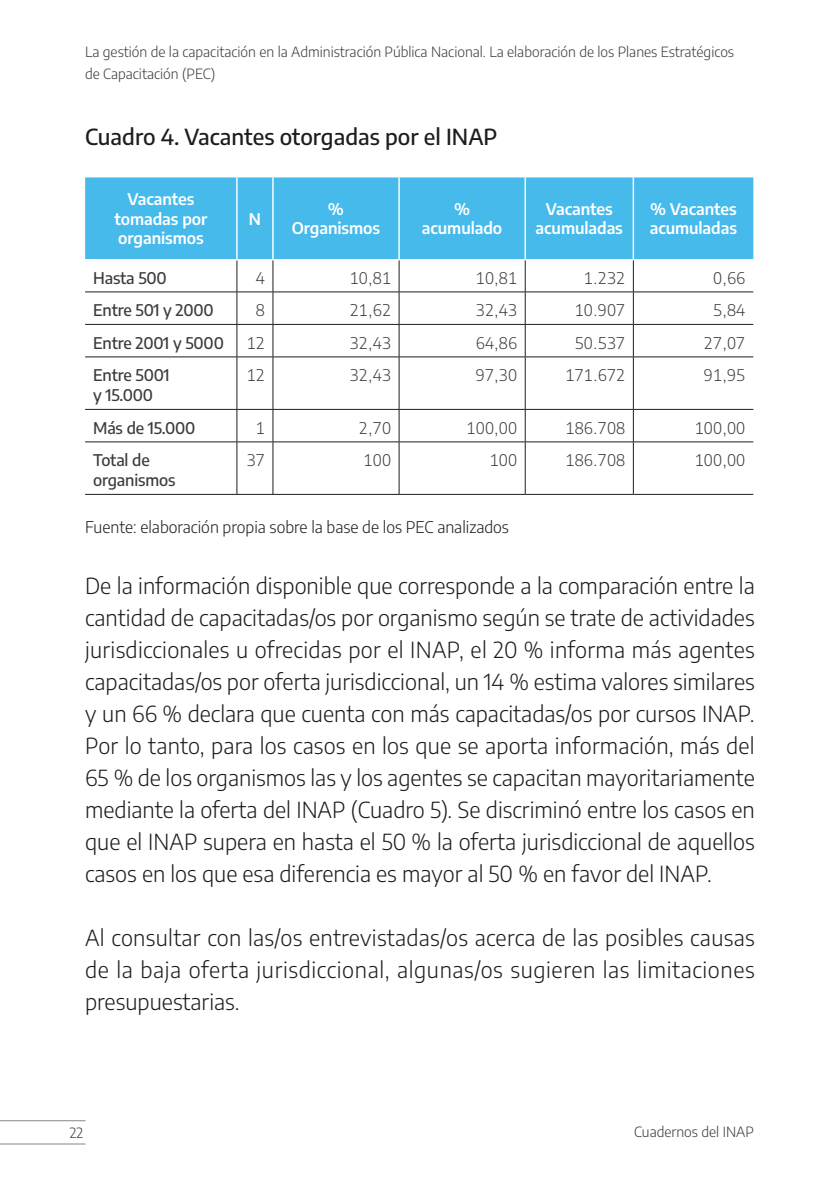
<style>
.page{position:relative;width:840px;height:1191px;background:#fff}
.page>*{position:absolute;margin:0;border:0;box-sizing:border-box;transform-origin:0 0}
.t1{font:300 22px/32px "Encode Sans";color:#1d1d1b;text-align:justify}
.Títulos_cuadros{font:500 22px "Encode Sans";color:#1d1d1b}
.Números_en_celdas{font:300 16px "Encode Sans";letter-spacing:.01em;color:#3c3c3b}
.Tabla_1_Encabezado_p{font:600 16px/19.2px "Encode Sans";letter-spacing:-.005em;color:#fff;text-align:center}
.Encabezado_secundari{font:500 16px/20px "Encode Sans";letter-spacing:-.01em;color:#3c3c3b}
.Fuente{font:300 16px "Encode Sans";color:#1d1d1b}
.t2{font:300 14px/22px "Encode Sans";color:#3c3c3b}
</style>
<div class="page">
<hr style="left:0;top:1120px;width:85px;height:1px;background:#878787">
<hr style="left:0;top:1143px;width:85px;height:1px;background:#878787">
<div style="left:85px;top:177px;width:668px;height:82px;background:#47baec"></div>
<hr style="left:272px;top:177px;width:1px;height:82px;background:#fff">
<hr style="left:398px;top:177px;width:1px;height:82px;background:#fff">
<hr style="left:524px;top:177px;width:1px;height:82px;background:#fff">
<hr style="left:272px;top:260px;width:1px;height:32px;background:#1d1d1b">
<hr style="left:398px;top:260px;width:1px;height:32px;background:#1d1d1b">
<hr style="left:524px;top:260px;width:1px;height:32px;background:#1d1d1b">
<hr style="left:85px;top:291px;width:152px;height:1px;background:#1d1d1b">
<hr style="left:237px;top:291px;width:36px;height:1px;background:#1d1d1b">
<hr style="left:273px;top:291px;width:126px;height:1px;background:#1d1d1b">
<hr style="left:272px;top:292px;width:1px;height:32px;background:#1d1d1b">
<hr style="left:399px;top:291px;width:126px;height:1px;background:#1d1d1b">
<hr style="left:398px;top:292px;width:1px;height:32px;background:#1d1d1b">
<hr style="left:525px;top:291px;width:108px;height:1px;background:#1d1d1b">
<hr style="left:524px;top:292px;width:1px;height:32px;background:#1d1d1b">
<hr style="left:633px;top:291px;width:120px;height:1px;background:#1d1d1b">
<hr style="left:85px;top:324px;width:152px;height:1px;background:#1d1d1b">
<hr style="left:237px;top:324px;width:36px;height:1px;background:#1d1d1b">
<hr style="left:273px;top:324px;width:126px;height:1px;background:#1d1d1b">
<hr style="left:272px;top:325px;width:1px;height:31px;background:#1d1d1b">
<hr style="left:399px;top:324px;width:126px;height:1px;background:#1d1d1b">
<hr style="left:398px;top:325px;width:1px;height:31px;background:#1d1d1b">
<hr style="left:525px;top:324px;width:108px;height:1px;background:#1d1d1b">
<hr style="left:524px;top:325px;width:1px;height:31px;background:#1d1d1b">
<hr style="left:633px;top:324px;width:120px;height:1px;background:#1d1d1b">
<hr style="left:85px;top:356px;width:152px;height:1px;background:#1d1d1b">
<hr style="left:237px;top:356px;width:36px;height:1px;background:#1d1d1b">
<hr style="left:273px;top:356px;width:126px;height:1px;background:#1d1d1b">
<hr style="left:272px;top:357px;width:1px;height:52px;background:#1d1d1b">
<hr style="left:399px;top:356px;width:126px;height:1px;background:#1d1d1b">
<hr style="left:398px;top:357px;width:1px;height:52px;background:#1d1d1b">
<hr style="left:525px;top:356px;width:108px;height:1px;background:#1d1d1b">
<hr style="left:524px;top:357px;width:1px;height:52px;background:#1d1d1b">
<hr style="left:633px;top:356px;width:120px;height:1px;background:#1d1d1b">
<hr style="left:85px;top:409px;width:152px;height:1px;background:#1d1d1b">
<hr style="left:237px;top:409px;width:36px;height:1px;background:#1d1d1b">
<hr style="left:273px;top:409px;width:126px;height:1px;background:#1d1d1b">
<hr style="left:272px;top:410px;width:1px;height:31px;background:#1d1d1b">
<hr style="left:399px;top:409px;width:126px;height:1px;background:#1d1d1b">
<hr style="left:398px;top:410px;width:1px;height:31px;background:#1d1d1b">
<hr style="left:525px;top:409px;width:108px;height:1px;background:#1d1d1b">
<hr style="left:524px;top:410px;width:1px;height:31px;background:#1d1d1b">
<hr style="left:85px;top:441px;width:152px;height:1px;background:#1d1d1b">
<hr style="left:237px;top:441px;width:36px;height:1px;background:#1d1d1b">
<hr style="left:273px;top:441px;width:126px;height:1px;background:#1d1d1b">
<hr style="left:272px;top:442px;width:1px;height:52px;background:#1d1d1b">
<hr style="left:399px;top:441px;width:126px;height:1px;background:#1d1d1b">
<hr style="left:398px;top:442px;width:1px;height:52px;background:#1d1d1b">
<hr style="left:525px;top:441px;width:108px;height:1px;background:#1d1d1b">
<hr style="left:524px;top:442px;width:1px;height:52px;background:#1d1d1b">
<hr style="left:633px;top:441px;width:120px;height:1px;background:#1d1d1b">
<hr style="left:85px;top:494px;width:152px;height:1px;background:#1d1d1b">
<hr style="left:237px;top:494px;width:36px;height:1px;background:#1d1d1b">
<hr style="left:273px;top:494px;width:126px;height:1px;background:#1d1d1b">
<hr style="left:399px;top:494px;width:126px;height:1px;background:#1d1d1b">
<hr style="left:525px;top:494px;width:108px;height:1px;background:#1d1d1b">
<hr style="left:633px;top:494px;width:120px;height:1px;background:#1d1d1b">
<hr style="left:236px;top:260px;width:1px;height:32px;background:#1d1d1b">
<hr style="left:236px;top:292px;width:1px;height:32px;background:#1d1d1b">
<hr style="left:236px;top:325px;width:1px;height:31px;background:#1d1d1b">
<hr style="left:236px;top:357px;width:1px;height:52px;background:#1d1d1b">
<hr style="left:236px;top:410px;width:1px;height:31px;background:#1d1d1b">
<hr style="left:632px;top:410px;width:1px;height:31px;background:#1d1d1b">
<hr style="left:236px;top:442px;width:1px;height:52px;background:#1d1d1b">
<hr style="left:632px;top:442px;width:1px;height:52px;background:#1d1d1b">
<hr style="left:236px;top:177px;width:1px;height:82px;background:#fff">
<hr style="left:632px;top:177px;width:1px;height:82px;background:#fff">
<hr style="left:632px;top:260px;width:1px;height:32px;background:#1d1d1b">
<hr style="left:632px;top:292px;width:1px;height:32px;background:#1d1d1b">
<hr style="left:632px;top:325px;width:1px;height:31px;background:#1d1d1b">
<hr style="left:632px;top:357px;width:1px;height:52px;background:#1d1d1b">
<hr style="left:633px;top:409px;width:120px;height:1px;background:#1d1d1b">
<p class="t2" style="left:85px;top:40px;width:650px">La gestión de la capacitación en la Administración Pública Nacional. La elaboración de los Planes Estratégicos de Capacitación (PEC)</p>
<p class="Títulos_cuadros" style="left:85px;top:122px;width:413px">Cuadro 4. Vacantes otorgadas por el INAP</p>
<p class="Tabla_1_Encabezado_p" style="left:114px;top:189px;width:94px">Vacantes tomadas por organismos</p>
<p class="Tabla_1_Encabezado_p" style="left:249px;top:208px;width:14px">N</p>
<p class="Tabla_1_Encabezado_p" style="left:292px;top:199px;width:90px">%<br>Organismos</p>
<p class="Tabla_1_Encabezado_p" style="left:421px;top:199px;width:82px">% acumulado</p>
<p class="Tabla_1_Encabezado_p" style="left:535px;top:199px;width:89px">Vacantes acumuladas</p>
<p class="Tabla_1_Encabezado_p" style="left:649px;top:199px;width:89px;text-align:left">% Vacantes acumuladas</p>
<p class="Encabezado_secundari" style="left:93px;top:267px;width:75px">Hasta 500</p>
<p class="Números_en_celdas" style="left:256px;top:267px;width:11px">4</p>
<p class="Números_en_celdas" style="left:349px;top:267px;width:43px">10,81</p>
<p class="Números_en_celdas" style="left:475px;top:267px;width:43px">10,81</p>
<p class="Números_en_celdas" style="left:583px;top:267px;width:43px">1.232</p>
<p class="Números_en_celdas" style="left:712px;top:267px;width:34px">0,66</p>
<p class="Encabezado_secundari" style="left:93px;top:300px;width:122px">Entre 501 y 2000</p>
<p class="Números_en_celdas" style="left:256px;top:299px;width:11px">8</p>
<p class="Números_en_celdas" style="left:349px;top:299px;width:43px">21,62</p>
<p class="Números_en_celdas" style="left:475px;top:299px;width:43px">32,43</p>
<p class="Números_en_celdas" style="left:574px;top:299px;width:52px">10.907</p>
<p class="Números_en_celdas" style="left:712px;top:299px;width:34px">5,84</p>
<p class="Encabezado_secundari" style="left:93px;top:332px;width:132px">Entre 2001 y 5000</p>
<p class="Números_en_celdas" style="left:246px;top:332px;width:20px">12</p>
<p class="Números_en_celdas" style="left:349px;top:332px;width:43px">32,43</p>
<p class="Números_en_celdas" style="left:475px;top:332px;width:43px">64,86</p>
<p class="Números_en_celdas" style="left:574px;top:332px;width:52px">50.537</p>
<p class="Números_en_celdas" style="left:703px;top:332px;width:43px">27,07</p>
<p class="Encabezado_secundari" style="left:93px;top:365px;width:78px">Entre 5001 y 15.000</p>
<p class="Números_en_celdas" style="left:246px;top:364px;width:20px">12</p>
<p class="Números_en_celdas" style="left:349px;top:364px;width:43px">32,43</p>
<p class="Números_en_celdas" style="left:475px;top:364px;width:43px">97,30</p>
<p class="Números_en_celdas" style="left:565px;top:364px;width:61px">171.672</p>
<p class="Números_en_celdas" style="left:703px;top:364px;width:43px">91,95</p>
<p class="Encabezado_secundari" style="left:93px;top:417px;width:104px">Más de 15.000</p>
<p class="Números_en_celdas" style="left:256px;top:417px;width:11px">1</p>
<p class="Números_en_celdas" style="left:359px;top:417px;width:34px">2,70</p>
<p class="Números_en_celdas" style="left:466px;top:417px;width:52px">100,00</p>
<p class="Números_en_celdas" style="left:565px;top:417px;width:61px">186.708</p>
<p class="Números_en_celdas" style="left:694px;top:417px;width:52px">100,00</p>
<p class="Encabezado_secundari" style="left:93px;top:450px;width:84px">Total de organismos</p>
<p class="Números_en_celdas" style="left:246px;top:449px;width:20px">37</p>
<p class="Números_en_celdas" style="left:363px;top:449px;width:29px">100</p>
<p class="Números_en_celdas" style="left:489px;top:449px;width:29px">100</p>
<p class="Números_en_celdas" style="left:565px;top:449px;width:61px">186.708</p>
<p class="Números_en_celdas" style="left:694px;top:449px;width:52px">100,00</p>
<p class="Fuente" style="left:85px;top:516px;width:425px">Fuente: elaboración propia sobre la base de los PEC analizados</p>
<p class="t1" style="left:85px;top:568px;width:670px">De la información disponible que corresponde a la comparación entre la cantidad de capacitadas/os por organismo según se trate de actividades jurisdiccionales u ofrecidas por el INAP, el 20 % informa más agentes capacitadas/os por oferta jurisdiccional, un 14 % estima valores similares y un 66 % declara que cuenta con más capacitadas/os por cursos INAP.<br>Por lo tanto, para los casos en los que se aporta información, más del 65 % de los organismos las y los agentes se capacitan mayoritariamente mediante la oferta del INAP (Cuadro 5). Se discriminó entre los casos en que el INAP supera en hasta el 50 % la oferta jurisdiccional de aquellos casos en los que esa diferencia es mayor al 50 % en favor del INAP.</p>
<p class="t1" style="left:85px;top:920px;width:670px">Al consultar con las/os entrevistadas/os acerca de las posibles causas de la baja oferta jurisdiccional, algunas/os sugieren las limitaciones presupuestarias.</p>
<p class="t2" style="left:70px;top:1121px;width:15px">22</p>
<p class="t2" style="left:634px;top:1120px;width:121px">Cuadernos del INAP</p>
</div>
